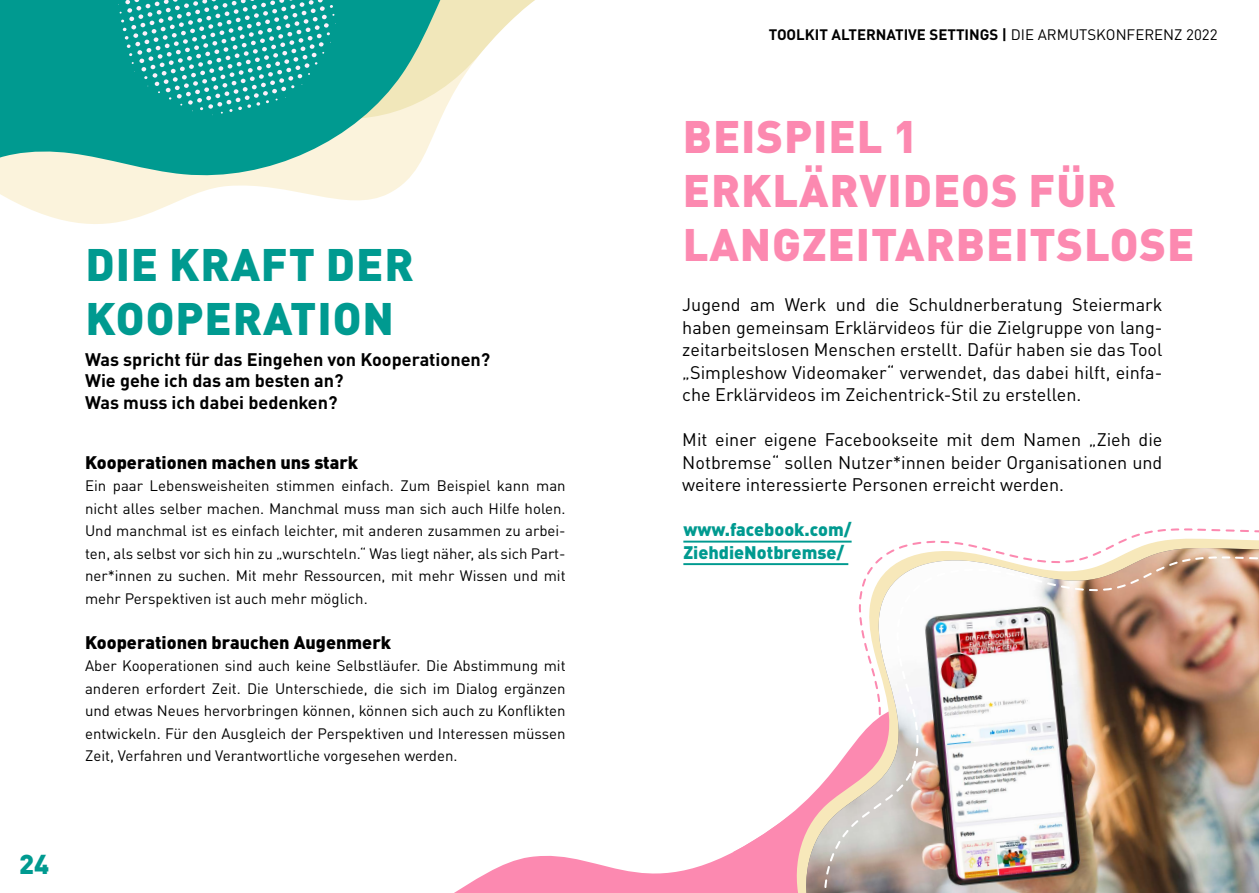
<style>
.page{position:relative;width:1259px;height:893px;background:#fff}
.page>*{position:absolute;margin:0;border:0;box-sizing:border-box;transform-origin:0 0}
.t1{font:900 45px/54px "DIN Pro";letter-spacing:.02em;color:#fc89b0}
.t2{font:900 45px/54px "DIN Pro";letter-spacing:.02em;color:#009a90}
.t3{font:900 27px "DIN Pro";color:#009a90}
.t4{font:18px/22.5px "DIN Pro";color:#000;text-align:justify}
.t5{font:700 18px/21.6px "DIN Pro";color:#000}
.t6{font:900 18px "DIN Pro";color:#000}
.t7{font:900 18px/22.5px "DIN Pro";color:#009a90}
.t8{font:15px/22.5px "DIN Pro";color:#000;text-align:justify}
.t9{font:700 15px "DIN Pro";color:#000}
.s1{font-weight:400}
</style>
<div class="page">
<svg style="left:0;top:182px;width:405px;height:42px"></svg>
<svg style="left:0;top:0;width:535px;height:182px;fill:#009a90"></svg>
<svg style="left:118px;top:0;width:218px;height:116px;background:#25a69f"></svg>
<svg style="left:454px;top:855px;width:100px;height:38px;fill:#fc89b0"></svg>
<svg style="left:554px;top:819px;width:234px;height:74px"></svg>
<svg style="left:784px;top:816px;width:4px;height:73px"></svg>
<svg style="left:788px;top:540px;width:33px;height:353px"></svg>
<svg style="left:821px;top:528px;width:438px;height:365px"></svg>
<img style="left:826px;top:556px;width:433px;height:337px">
<hr style="left:683px;top:541px;width:168px;height:2px;background:#009a90">
<hr style="left:683px;top:563px;width:165px;height:2px;background:#009a90">
<h2 class="t3" style="left:19px;top:841px;width:32px">24</h2>
<h1 class="t2" style="left:85px;top:232px;width:330px">DIE KRAFT DER<br>KOOPERATION</h1>
<p class="t5" style="left:85px;top:346px;width:407px">Was spricht für das Eingehen von Kooperationen?<br>Wie gehe ich das am besten an?<br>Was muss ich dabei bedenken?</p>
<p class="t6" style="left:85px;top:447px;width:275px">Kooperationen machen uns stark</p>
<p class="t8" style="left:85px;top:473px;width:482px">Ein paar Lebensweisheiten stimmen einfach. Zum Beispiel kann man nicht alles selber machen. Manchmal muss man sich auch Hilfe holen.<br>Und manchmal ist es einfach leichter, mit anderen zusammen zu arbei&shy;ten, als selbst vor sich hin zu „wurschteln.“ Was liegt näher, als sich Part&shy;ner*innen zu suchen. Mit mehr Ressourcen, mit mehr Wissen und mit mehr Perspektiven ist auch mehr möglich.</p>
<p class="t6" style="left:85px;top:627px;width:308px">Kooperationen brauchen Augenmerk</p>
<p class="t8" style="left:85px;top:653px;width:482px">Aber Kooperationen sind auch keine Selbstläufer. Die Abstimmung mit anderen erfordert Zeit. Die Unterschiede, die sich im Dialog ergänzen und etwas Neues hervorbringen können, können sich auch zu Konflikten entwickeln. Für den Ausgleich der Perspektiven und Interessen müssen Zeit, Verfahren und Verantwortliche vorgesehen werden.</p>
<p class="t9" style="left:769px;top:22px;width:450px">TOOLKIT ALTERNATIVE SETTINGS | <span class="s1">DIE ARMUTSKONFERENZ 2022</span></p>
<h1 class="t1" style="left:683px;top:104px;width:513px">BEISPIEL 1<br>ERKLÄRVIDEOS FÜR<br>LANGZEITARBEITSLOSE</h1>
<p class="t4" style="left:682px;top:292px;width:482px">Jugend am Werk und die Schuldnerberatung Steiermark haben gemeinsam Erklärvideos für die Zielgruppe von lang&shy;zeitarbeitslosen Menschen erstellt. Dafür haben sie das Tool „Simpleshow Videomaker“ verwendet, das dabei hilft, einfa&shy;che Erklärvideos im Zeichentrick-Stil zu erstellen.</p>
<p class="t4" style="left:682px;top:427px;width:482px">Mit einer eigene Facebookseite mit dem Namen „Zieh die Notbremse“ sollen Nutzer*innen beider Organisationen und weitere interessierte Personen erreicht werden.</p>
<p class="t7" style="left:683px;top:516px;width:170px">www.facebook.com/<br>ZiehdieNotbremse/</p>
</div>
